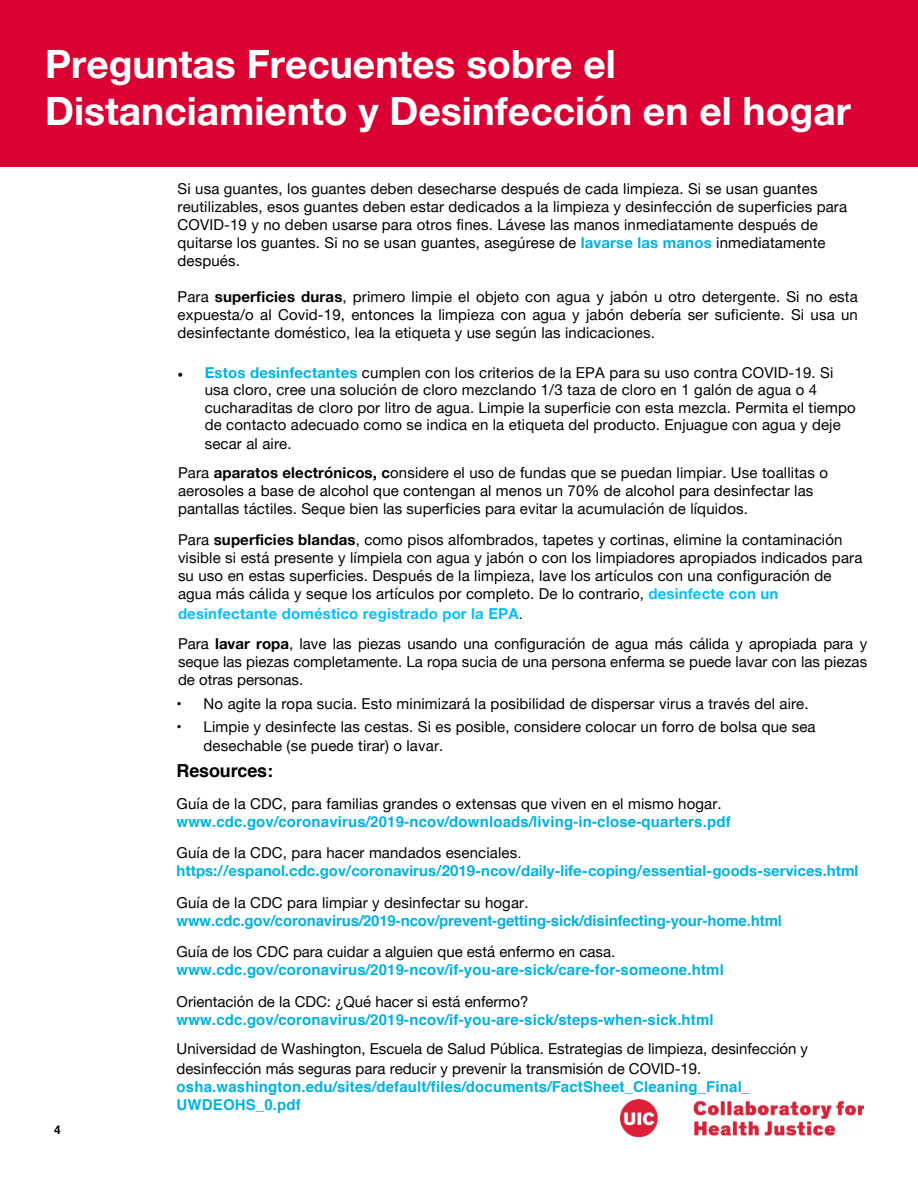
<style>
.page{position:relative;width:918px;height:1188px;background:#fff}
.page>*{position:absolute;margin:0;border:0;box-sizing:border-box;transform-origin:0 0}
.t1{font:700 39px/46.8px "Helvetica Neuefor SAS";color:#fff}
.t2{font:700 18px "Helvetica";letter-spacing:-.01em;color:#000}
.t3{font:15px/18px "Helvetica Neuefor SAS";letter-spacing:.01em;color:#000}
.t4{font:700 15px/18px "Helvetica";letter-spacing:.01em;color:#00b2e2}
.t5{font:700 15px/18px "Helvetica Neuefor SAS";color:#00b2e2}
.t6{font:700 15px "Helvetica";letter-spacing:-.01em;color:#00b2e2}
.t7{font:700 12px "Helvetica";color:#000}
.s1{font-weight:700;color:#00b1e2}
.s2{font-weight:700}
.s3{font-family:"Minion Pro"}
.s4{font-weight:700;color:#00b2e2}
.s5{font-weight:700;color:#00bfff}
.s6{font-family:"Helvetica"}
.s7{font-weight:400;color:#000}
.s8{font-family:"Helvetica";font-weight:400;color:#000}
</style>
<div class="page">
<div style="left:0;top:0;width:918px;height:166px;background:#da0032"></div>
<img style="left:621px;top:1099px;width:243px;height:38px">
<h1 class="t1" style="left:45px;top:41px;width:807px">Preguntas Frecuentes sobre el<br>Distanciamiento y Desinfección en el hogar</h1>
<p class="t7" style="left:54px;top:1120px;width:8px">4</p>
<p class="t3" style="left:178px;top:180px;width:671px">Si usa guantes, los guantes deben desecharse después de cada limpieza. Si se usan guantes reutilizables, esos guantes deben estar dedicados a la limpieza y desinfección de superficies para COVID-19 y no deben usarse para otros fines. Lávese las manos inmediatamente después de quitarse los guantes. Si no se usan guantes, asegúrese de <span class="s1">lavarse las manos</span> inmediatamente después.</p>
<p class="t3" style="left:178px;top:288px;width:682px;text-align:justify">Para <span class="s2">superficies duras</span>, primero limpie el objeto con agua y jabón u otro detergente. Si no esta expuesta/o al Covid-19, entonces la limpieza con agua y jabón debería ser suficiente. Si usa un desinfectante doméstico, lea la etiqueta y use según las indicaciones.</p>
<p class="t3" style="left:205px;top:364px;width:653px;line-height:17.4px;text-indent:-27px"><span class="s3">•</span> <span class="s4">Estos desinfectantes</span> cumplen con los criterios de la EPA para su uso contra COVID-19. Si usa cloro, cree una solución de cloro mezclando 1/3 taza de cloro en 1 galón de agua o 4 cucharaditas de cloro por litro de agua. Limpie la superficie con esta mezcla. Permita el tiempo de contacto adecuado como se indica en la etiqueta del producto. Enjuague con agua y deje</p>
<p class="t3" style="left:178px;top:429px;width:651px;line-height:29px;text-indent:27px">secar al aire.<br>Para <span class="s2">aparatos electrónicos, c</span>onsidere el uso de fundas que se puedan limpiar. Use toallitas o</p>
<p class="t3" style="left:178px;top:481px;width:637px">aerosoles a base de alcohol que contengan al menos un 70% de alcohol para desinfectar las pantallas táctiles. Seque bien las superficies para evitar la acumulación de líquidos.</p>
<p class="t3" style="left:178px;top:531px;width:686px">Para <span class="s2">superficies blandas</span>, como pisos alfombrados, tapetes y cortinas, elimine la contaminación visible si está presente y límpiela con agua y jabón o con los limpiadores apropiados indicados para su uso en estas superficies. Después de la limpieza, lave los artículos con una configuración de agua más cálida y seque los artículos por completo. De lo contrario, <span class="s5">desinfecte con un</span></p>
<p class="t3" style="left:178px;top:599px;width:691px;line-height:29.7px"><span class="s5">desinfectante doméstico registrado por la EPA</span><span class="s6">.<br></span>Para <span class="s2">lavar ropa</span>, lave las piezas usando una configuración de agua más cálida y apropiada para y</p>
<p class="t3" style="left:178px;top:652px;width:691px">seque las piezas completamente. La ropa sucia de una persona enferma se puede lavar con las piezas de otras personas.</p>
<p class="t3" style="left:177px;top:694px;width:634px"><span class="s6">•</span> No agite la ropa sucia. Esto minimizará la posibilidad de dispersar virus a través del aire.</p>
<p class="t3" style="left:204px;top:717px;width:614px;line-height:19.2px;text-indent:-27px"><span class="s6">•</span> Limpie y desinfecte las cestas. Si es posible, considere colocar un forro de bolsa que sea desechable (se puede tirar) o lavar.</p>
<p class="t2" style="left:177px;top:756px;width:98px">Resources:</p>
<p class="t3" style="left:177px;top:794px;width:547px">Guía de la CDC, para familias grandes o extensas que viven en el mismo hogar.</p>
<p class="t4" style="left:177px;top:813px;width:556px">www.cdc.gov/coronavirus/2019-ncov/downloads/living-in-close-quarters.pdf</p>
<p class="t5" style="left:177px;top:844px;width:683px"><span class="s7">Guía de la CDC, para hacer mandados esenciales</span><span class="s8">. </span>https://espanol.cdc.gov/coronavirus/2019-ncov/daily-life-coping/essential-goods-services.html</p>
<p class="t3" style="left:177px;top:893px;width:353px">Guía de la CDC para limpiar y desinfectar su hogar.</p>
<p class="t6" style="left:177px;top:908px;width:607px">www.cdc.gov/coronavirus/2019-ncov/prevent-getting-sick/disinfecting-your-home.html</p>
<p class="t3" style="left:177px;top:943px;width:440px">Guía de los CDC para cuidar a alguien que está enfermo en casa.</p>
<p class="t4" style="left:177px;top:961px;width:549px">www.cdc.gov/coronavirus/2019-ncov/if-you-are-sick/care-for-someone.html</p>
<p class="t3" style="left:177px;top:992px;width:353px">Orientación de la CDC: ¿Qué hacer si está enfermo?</p>
<p class="t4" style="left:177px;top:1011px;width:539px">www.cdc.gov/coronavirus/2019-ncov/if-you-are-sick/steps-when-sick.html</p>
<p class="t3" style="left:177px;top:1039px;width:633px;line-height:19.8px">Universidad de Washington, Escuela de Salud Pública. Estrategias de limpieza, desinfección y desinfección más seguras para reducir y prevenir la transmisión de COVID-19.</p>
<p class="t4" style="left:177px;top:1078px;width:575px">osha.washington.edu/sites/default/files/documents/FactSheet_Cleaning_Final_<br>UWDEOHS_0.pdf</p>
</div>
